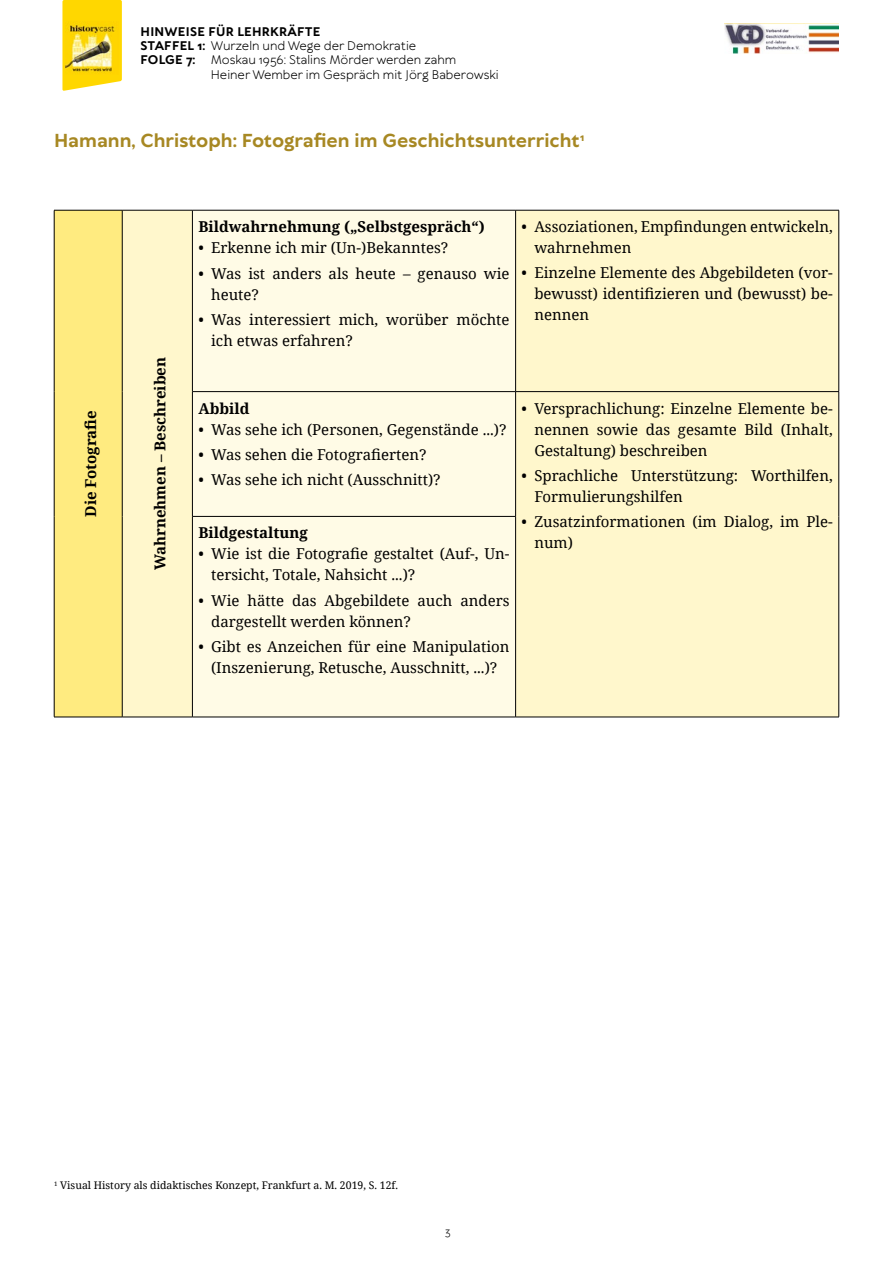
<style>
.page{position:relative;width:893px;height:1263px;background:#fff}
.page>*{position:absolute;margin:0;border:0;box-sizing:border-box;transform-origin:0 0}
.t1{font:700 18px "TT Wellingtons";color:#a78823}
.t2{font:15px/21px "Noto Serif";color:#000}
.t3{font:700 15px "Noto Serif";color:#000}
.t4{font:12px/14.4px "TT Wellingtons";color:#000}
.t5{font:700 12px/14.4px "TT Wellingtons";letter-spacing:.02em;color:#000}
.t6{font:10.5px "Noto Serif";color:#000}
.t7{font:10.5px "TT Wellingtons";color:#000}
.s1{font-weight:400}
</style>
<div class="page">
<svg style="left:62px;top:0;width:60px;height:91px;background:#fedb21"></svg>
<img style="left:66px;top:22px;width:53px;height:52px">
<img style="left:725px;top:24px;width:114px;height:29px">
<div style="left:54px;top:210px;width:68px;height:507px;background:#ffeb80"></div>
<div style="left:123px;top:211px;width:715px;height:506px;background:#fff7cc"></div>
<div style="left:193px;top:211px;width:322px;height:506px;background:#fffbe6"></div>
<hr style="left:54px;top:210px;width:68px;height:1px;background:#000">
<hr style="left:54px;top:210px;width:1px;height:182px;background:#000">
<hr style="left:122px;top:210px;width:70px;height:1px;background:#000">
<hr style="left:122px;top:210px;width:1px;height:182px;background:#000">
<hr style="left:192px;top:210px;width:324px;height:1px;background:#000">
<hr style="left:192px;top:210px;width:1px;height:181px;background:#000">
<hr style="left:516px;top:210px;width:323px;height:1px;background:#000">
<hr style="left:515px;top:210px;width:1px;height:181px;background:#000">
<hr style="left:838px;top:210px;width:1px;height:181px;background:#000">
<hr style="left:54px;top:392px;width:1px;height:124px;background:#000">
<hr style="left:122px;top:392px;width:1px;height:124px;background:#000">
<hr style="left:192px;top:391px;width:324px;height:1px;background:#000">
<hr style="left:192px;top:392px;width:1px;height:124px;background:#000">
<hr style="left:516px;top:391px;width:323px;height:1px;background:#000">
<hr style="left:515px;top:392px;width:1px;height:124px;background:#000">
<hr style="left:838px;top:392px;width:1px;height:124px;background:#000">
<hr style="left:54px;top:516px;width:1px;height:201px;background:#000">
<hr style="left:122px;top:516px;width:1px;height:201px;background:#000">
<hr style="left:192px;top:516px;width:324px;height:1px;background:#000">
<hr style="left:192px;top:517px;width:1px;height:200px;background:#000">
<hr style="left:515px;top:517px;width:1px;height:200px;background:#000">
<hr style="left:838px;top:516px;width:1px;height:201px;background:#000">
<hr style="left:54px;top:717px;width:68px;height:1px;background:#000">
<hr style="left:122px;top:717px;width:70px;height:1px;background:#000">
<hr style="left:192px;top:717px;width:324px;height:1px;background:#000">
<hr style="left:516px;top:717px;width:323px;height:1px;background:#000">
<p class="t5" style="left:141px;top:24px;width:277px">HINWEISE FÜR LEHRKRÄFTE<br>STAFFEL 1: <span class="s1">Wurzeln und Wege der Demokratie<br></span>FOLGE 7:</p>
<p class="t4" style="left:211px;top:53px;width:289px">Moskau 1956: Stalins Mörder werden zahm<br>Heiner Wember im Gespräch mit Jörg Baberowski</p>
<p class="t1" style="left:54px;top:129px;width:532px">Hamann, Christoph: Fotografien im Geschichtsunterricht<sup>1</sup></p>
<p class="t3" style="left:80px;top:517px;width:108px;rotate:-90deg">Die Fotografie</p>
<p class="t3" style="left:149px;top:570px;width:215px;rotate:-90deg">Wahrnehmen – Beschreiben</p>
<p class="t3" style="left:198px;top:216px;width:288px">Bildwahrnehmung („Selbstgespräch“)</p>
<p class="t2" style="left:198px;top:237px;width:251px">• Erkenne ich mir (Un-)Bekanntes?</p>
<p class="t2" style="left:211px;top:262px;width:300px;text-indent:-13px">• Was ist anders als heute – genauso wie heute?</p>
<p class="t2" style="left:211px;top:308px;width:300px;text-indent:-13px">• Was interessiert mich, worüber möchte ich etwas erfahren?</p>
<p class="t2" style="left:534px;top:216px;width:300px;text-indent:-13px">• Assoziationen, Empfindungen entwickeln, wahrnehmen</p>
<p class="t2" style="left:534px;top:262px;width:300px;text-align:justify;text-indent:-13px">• Einzelne Elemente des Abgebildeten (vor&shy;bewusst) identifizieren und (bewusst) be&shy;nennen</p>
<p class="t3" style="left:198px;top:398px;width:53px">Abbild</p>
<p class="t2" style="left:198px;top:418px;width:310px">• Was sehe ich (Personen, Gegenstände ...)?</p>
<p class="t2" style="left:198px;top:443px;width:230px">• Was sehen die Fotografierten?</p>
<p class="t2" style="left:198px;top:469px;width:244px">• Was sehe ich nicht (Ausschnitt)?</p>
<p class="t3" style="left:198px;top:522px;width:111px">Bildgestaltung</p>
<p class="t2" style="left:211px;top:543px;width:300px;text-indent:-13px">• Wie ist die Fotografie gestaltet (Auf-, Un&shy;tersicht, Totale, Nahsicht ...)?</p>
<p class="t2" style="left:211px;top:589px;width:300px;text-indent:-13px">• Wie hätte das Abgebildete auch anders dargestellt werden können?</p>
<p class="t2" style="left:198px;top:635px;width:313px;text-align:center">• Gibt es Anzeichen für eine Manipulation (Inszenierung, Retusche, Ausschnitt, ...)?</p>
<p class="t2" style="left:534px;top:397px;width:300px;text-align:justify;text-indent:-13px">• Versprachlichung: Einzelne Elemente be&shy;nennen sowie das gesamte Bild (Inhalt, Gestaltung) beschreiben</p>
<p class="t2" style="left:534px;top:464px;width:300px;text-indent:-13px">• Sprachliche Unterstützung: Worthilfen,<br>Formulierungshilfen</p>
<p class="t2" style="left:534px;top:511px;width:300px;text-indent:-13px">• Zusatzinformationen (im Dialog, im Ple&shy;num)</p>
<p class="t6" style="left:54px;top:1178px;width:346px"><sup>1</sup> Visual History als didaktisches Konzept, Frankfurt a. M. 2019, S. 12f.</p>
<p class="t7" style="left:445px;top:1224px;width:7px">3</p>
</div>
